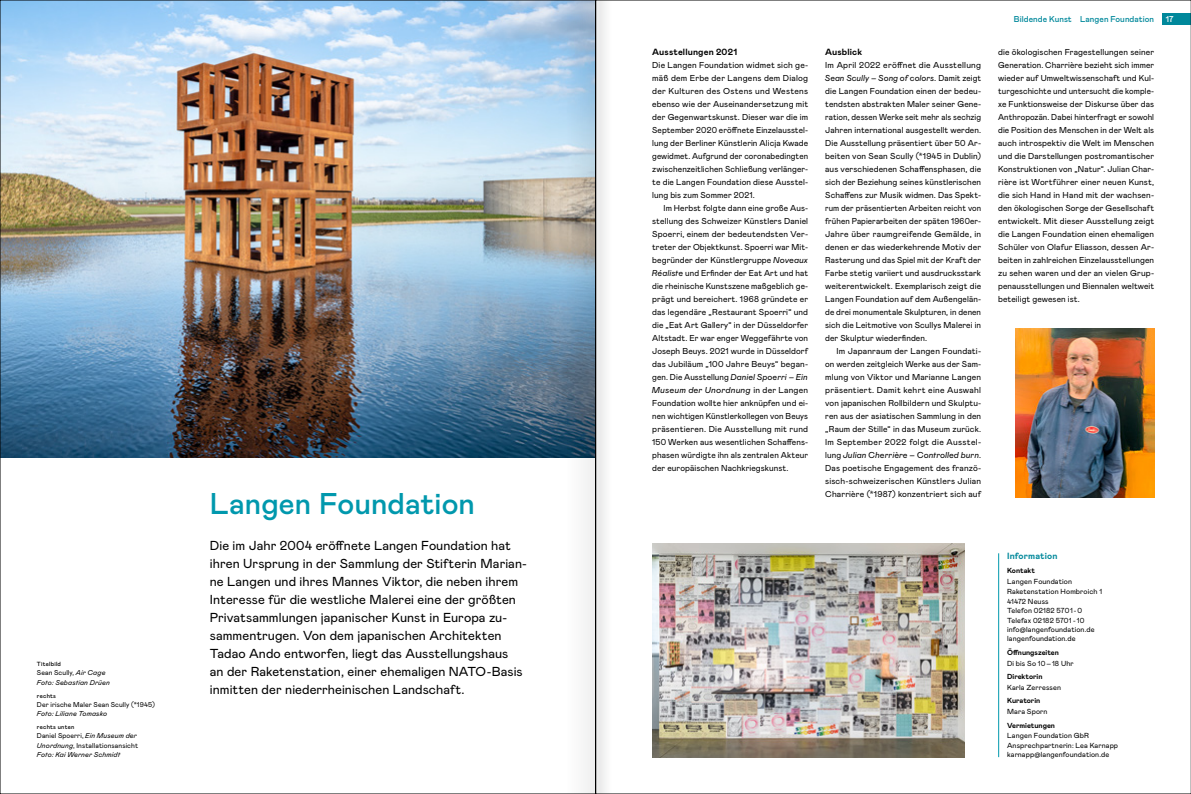
<style>
.page{position:relative;width:1191px;height:794px;background:#fff}
.page>*{position:absolute;margin:0;border:0;box-sizing:border-box;transform-origin:0 0}
.t1{font:500 30px "Mabry Pro";letter-spacing:.005em;color:#0098ad}
.t2{font:13px/18px "Mabry Pro";letter-spacing:.005em;color:#000}
.t3{font:700 9px "Mabry Pro";letter-spacing:.015em;color:#000}
.t4{font:700 9px "Mabry Pro";letter-spacing:.015em;color:#00889b}
.t5{font:8.6px/13px "Mabry Pro";letter-spacing:.01em;color:#000;text-align:justify}
.t6{font:500 8.5px "Mabry Pro";letter-spacing:.01em;color:#00889b}
.t7{font:500 8.5px "Mabry Pro";color:#fff}
.t8{font:7.3px/9.3px "Mabry Pro";letter-spacing:.015em;color:#000}
.t9{font:700 7.3px "Mabry Pro";color:#000}
.t10{font:italic 7px/9.5px "Mabry Pro";letter-spacing:.02em;color:#000}
.t11{font:7px "Mabry Pro";letter-spacing:.015em;color:#000}
.t12{font:500 6px "Mabry Pro";letter-spacing:.045em;color:#000}
.s1{font-style:normal}
.s2{font-style:italic}
</style>
<div class="page">
<div style="left:1162px;top:14px;width:29px;height:11px;background:#00889b"></div>
<img style="left:2px;top:2px;width:563px;height:456px">
<img style="left:652px;top:544px;width:312px;height:213px">
<hr style="left:998px;top:553px;width:1px;height:204px;background:#0098ad">
<img style="left:1015px;top:328px;width:139px;height:169px">
<svg style="left:565px;top:2px;width:41px;height:790px"></svg>
<p class="t12" style="left:37px;top:660px;width:26px">Titelbild</p>
<p class="t10" style="left:37px;top:668px;width:74px"><span class="s1">Sean Scully,</span> Air Cage<br>Foto: Sebastian Drüen</p>
<p class="t12" style="left:37px;top:691px;width:21px">rechts</p>
<p class="t11" style="left:37px;top:699px;width:119px">Der irische Maler Sean Scully (*1945)</p>
<p class="t10" style="left:37px;top:709px;width:72px">Foto: Liliane Tomasko</p>
<p class="t12" style="left:37px;top:723px;width:39px">rechts unten</p>
<p class="t10" style="left:37px;top:730px;width:103px"><span class="s1">Daniel Spoerri,</span> Ein Museum der<br>Unordnung<span class="s1">, Installationsansicht<br></span>Foto: Kai Werner Schmidt</p>
<h1 class="t1" style="left:210px;top:482px;width:267px">Langen Foundation</h1>
<p class="t2" style="left:210px;top:535px;width:318px">Die im Jahr 2004 eröffnete Langen Foundation hat ihren Ursprung in der Sammlung der Stifterin Marian&shy;ne Langen und ihres Mannes Viktor, die neben ihrem Interesse für die westliche Malerei eine der größten Privatsammlungen japanischer Kunst in Europa zu&shy;sammentrugen. Von dem japanischen Architekten Tadao Ando entworfen, liegt das Ausstellungshaus<br>an der Raketenstation, einer ehemaligen NATO-Basis inmitten der niederrheinischen Landschaft.</p>
<p class="t3" style="left:652px;top:45px;width:86px">Ausstellungen 2021</p>
<p class="t5" style="left:652px;top:58px;width:157px">Die Langen Foundation widmet sich ge&shy;mäß dem Erbe der Langens dem Dialog der Kulturen des Ostens und Westens ebenso wie der Auseinandersetzung mit der Gegenwartskunst. Dieser war die im September 2020 eröffnete Einzelausstel&shy;lung der Berliner Künstlerin Alicja Kwade gewidmet. Aufgrund der coronabedingten zwischenzeitlichen Schließung verlänger&shy;te die Langen Foundation diese Ausstel&shy;lung bis zum Sommer 2021.</p>
<p class="t5" style="left:652px;top:201px;width:159px;text-align:left;text-indent:11px">Im Herbst folgte dann eine große Aus&shy;stellung des Schweizer Künstlers Daniel Spoerri, einem der bedeutendsten Ver&shy;treter der Objektkunst. Spoerri war Mit&shy;begründer der Künstlergruppe <span class="s2">Noveaux Réaliste</span> und Erfinder der Eat Art und hat die rheinische Kunstszene maßgeblich ge&shy;prägt und bereichert. 1968 gründete er das legendäre „Restaurant Spoerri“ und die „Eat Art Gallery“ in der Düsseldorfer Altstadt. Er war enger Weggefährte von Joseph Beuys. 2021 wurde in Düsseldorf das Jubiläum „100 Jahre Beuys“ began&shy;gen. Die Ausstellung <span class="s2">Daniel Spoerri – Ein Museum der Unordnung</span> in der Langen Foundation wollte hier anknüpfen und ei&shy;nen wichtigen Künstlerkollegen von Beuys präsentieren. Die Ausstellung mit rund 150 Werken aus wesentlichen Schaffens&shy;phasen würdigte ihn als zentralen Akteur der europäischen Nachkriegskunst.</p>
<p class="t3" style="left:825px;top:45px;width:39px">Ausblick</p>
<p class="t5" style="left:825px;top:58px;width:157px">Im April 2022 eröffnet die Ausstellung <span class="s2">Sean Scully – Song of colors.</span>D a m i t z e i g t die Langen Foundation einen der bedeu&shy;tendsten abstrakten Maler seiner Gene&shy;ration, dessen Werke seit mehr als sechzig Jahren international ausgestellt werden.<br>Die Ausstellung präsentiert über 50 Ar&shy;beiten von Sean Scully (*1945 in Dublin) aus verschiedenen Schaffensphasen, die sich der Beziehung seines künstlerischen Schaffens zur Musik widmen. Das Spekt&shy;rum der präsentierten Arbeiten reicht von frü hen Papierarbeiten der späten 1960er-Jahre über raumgreifende Gemälde, in denen er das wiederkehrende Motiv der Rasterung und das Spiel mit der Kraft der Farbe stetig variiert und ausdrucksstark weiterentwickelt. Exemplarisch zeigt die Langen Foundation auf dem Außengelän&shy;de drei monumentale Skulpturen, in denen sich die Leitmotive von Scullys Malerei in der Skulptur wiederfinden.</p>
<p class="t5" style="left:825px;top:344px;width:157px;text-indent:11px">Im Japanraum der Langen Foundati&shy;on werden zeitgleich Werke aus der Sam&shy;mlung von Viktor und Marianne Langen präsentiert. Damit kehrt eine Auswahl von japanischen Rollbildern und Skulptu&shy;ren aus der asiatischen Sammlung in den „Raum der Stille“ in das Museum zurück.<br>Im September 2022 folgt die Ausstel&shy;l u n g <span class="s2">Julian Cherrière – Controlled burn</span>.<br>Das poetische Engagement des franzö&shy;sisch-schweizerischen Kü nstlers Julian Charrière (*1987) konzentriert sich auf</p>
<p class="t6" style="left:1014px;top:13px;width:142px">Bildende Kunst Langen Foundation</p>
<p class="t5" style="left:998px;top:45px;width:157px">die ökologischen Fragestellungen seiner Generation. Charrière bezieht sich immer wieder auf Umweltwissenschaft und Kul&shy;turgeschichte und untersucht die komple&shy;xe Funktionsweise der Diskurse ü ber das Anthropozän. Dabei hinterfragt er sowohl die Position des Menschen in der Welt als auch introspektiv die Welt im Menschen und die Darstellungen postromantischer Konstruktionen von „Natur“. Julian Char&shy;rière ist Wortfü hrer einer neuen Kunst, die sich Hand in Hand mit der wachsen&shy;den ökologischen Sorge der Gesellschaft entwickelt. Mit dieser Ausstellung zeigt die Langen Foundation einen ehemaligen Schü ler von Olafur Eliasson, dessen Ar&shy;beiten in zahlreichen Einzelausstellungen zu sehen waren und der an vielen Grup&shy;penausstellungen und Biennalen weltweit beteiligt gewesen ist.</p>
<p class="t7" style="left:1165px;top:13px;width:9px">17</p>
<p class="t4" style="left:1007px;top:550px;width:52px">Information</p>
<p class="t9" style="left:1007px;top:565px;width:30px">Kontakt</p>
<p class="t8" style="left:1007px;top:576px;width:97px;line-height:10.1px">Langen Foundation<br>Raketenstation Hombroich 1<br>41472 Neuss</p>
<p class="t8" style="left:1007px;top:606px;width:89px">Telefon 02182 5701-0<br>Telefax 02182 5701 -10 info@langenfoundation.de langenfoundation.de</p>
<p class="t9" style="left:1007px;top:647px;width:53px">Öffnungszeiten</p>
<p class="t8" style="left:1007px;top:658px;width:68px">Di bis So 10–18 Uhr</p>
<p class="t9" style="left:1007px;top:671px;width:37px">Direktorin</p>
<p class="t8" style="left:1007px;top:682px;width:55px">Karla Zerressen</p>
<p class="t9" style="left:1007px;top:695px;width:35px">Kuratorin</p>
<p class="t8" style="left:1007px;top:706px;width:42px">Mara Sporn</p>
<p class="t9" style="left:1007px;top:720px;width:49px">Vermietungen</p>
<p class="t8" style="left:1007px;top:731px;width:113px">Langen Foundation GbR<br>Ansprechpartnerin: Lea Karnapp karnapp@langenfoundation.de</p>
</div>
